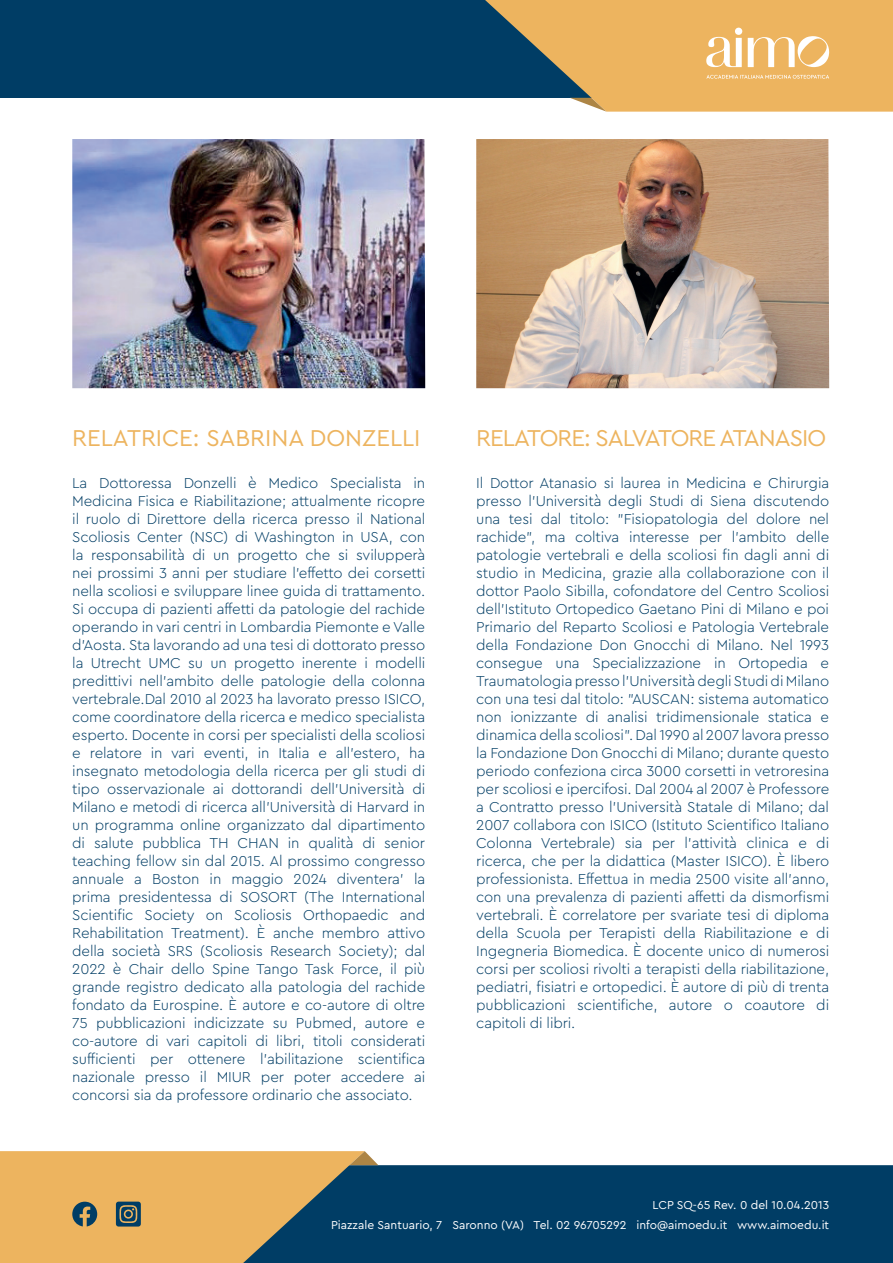
<style>
.page{position:relative;width:893px;height:1263px;background:#fff}
.page>*{position:absolute;margin:0;border:0;box-sizing:border-box;transform-origin:0 0}
.t1{font:24px "Cera Pro";letter-spacing:-.04em;color:#edb45f}
.t2{font:24px "Cera Pro";color:#edb45f}
.t3{font:300 15px/18px "Cera Pro";letter-spacing:-.01em;color:#003d65;text-align:justify}
.t4{font:12px "Cera Pro";color:#fff}
</style>
<div class="page">
<div style="left:0;top:0;width:893px;height:98px;background:#003d65"></div>
<div style="left:378px;top:1165px;width:515px;height:98px;background:#003d65"></div>
<svg style="left:485px;top:0;width:408px;height:112px;fill:#edb45f"></svg>
<svg style="left:706px;top:28px;width:36px;height:39px"></svg>
<svg style="left:748px;top:36px;width:81px;height:31px;background:#f3cd95"></svg>
<svg style="left:706px;top:75px;width:123px;height:4px"></svg>
<svg style="left:570px;top:98px;width:36px;height:14px"></svg>
<svg style="left:0;top:1151px;width:378px;height:112px;background:#bb9b60"></svg>
<img style="left:476px;top:139px;width:353px;height:249px">
<img style="left:72px;top:139px;width:353px;height:249px">
<h1 class="t2" style="left:72px;top:422px;width:350px">RELATRICE: SABRINA DONZELLI</h1>
<h1 class="t1" style="left:476px;top:422px;width:351px">RELATORE: SALVATORE ATANASIO</h1>
<p class="t3" style="left:476px;top:473px;width:354px">Il Dottor Atanasio si laurea in Medicina e Chirurgia presso l'Università degli Studi di Siena discutendo una tesi dal titolo: "Fisiopatologia del dolore nel rachide", ma coltiva interesse per l’ambito delle patologie vertebrali e della scoliosi fin dagli anni di studio in Medicina, grazie alla collaborazione con il dottor Paolo Sibilla, cofondatore del Centro Scoliosi dell’Istituto Ortopedico Gaetano Pini di Milano e poi Primario del Reparto Scoliosi e Patologia Vertebrale della Fondazione Don Gnocchi di Milano. Nel 1993 consegue una Specializzazione in Ortopedia e Traumatologia presso l'Università degli Studi di Milano con una tesi dal titolo: "AUSCAN: sistema automatico non ionizzante di analisi tridimensionale statica e dinamica della scoliosi". Dal 1990 al 2007 lavora presso la Fondazione Don Gnocchi di Milano; durante questo periodo confeziona circa 3000 corsetti in vetroresina per scoliosi e ipercifosi. Dal 2004 al 2007 è Professore a Contratto presso l’Università Statale di Milano; dal 2007 collabora con ISICO (Istituto Scientifico Italiano Colonna Vertebrale) sia per l’attività clinica e di ricerca, che per la didattica (Master ISICO). È libero professionista. Effettua in media 2500 visite all’anno, con una prevalenza di pazienti affetti da dismorfismi vertebrali. È correlatore per svariate tesi di diploma della Scuola per Terapisti della Riabilitazione e di Ingegneria Biomedica. È docente unico di numerosi corsi per scoliosi rivolti a terapisti della riabilitazione, pediatri, fisiatri e ortopedici. È autore di più di trenta pubblicazioni scientifiche, autore o coautore di capitoli di libri.</p>
<p class="t3" style="left:72px;top:473px;width:354px">La Dottoressa Donzelli è Medico Specialista in Medicina Fisica e Riabilitazione; attualmente ricopre il ruolo di Direttore della ricerca presso il National Scoliosis Center (NSC) di Washington in USA, con la responsabilità di un progetto che si svilupperà nei prossimi 3 anni per studiare l’effetto dei corsetti nella scoliosi e sviluppare linee guida di trattamento.<br>Si occupa di pazienti affetti da patologie del rachide operando in vari centri in Lombardia Piemonte e Valle d’Aosta. Sta lavorando ad una tesi di dottorato presso la Utrecht UMC su un progetto inerente i modelli predittivi nell’ambito delle patologie della colonna vertebrale.Dal 2010 al 2023 ha lavorato presso ISICO, come coordinatore della ricerca e medico specialista esperto. Docente in corsi per specialisti della scoliosi e relatore in vari eventi, in Italia e all’estero, ha insegnato metodologia della ricerca per gli studi di tipo osservazionale ai dottorandi dell’Università di Milano e metodi di ricerca all'Università di Harvard in un programma online organizzato dal dipartimento di salute pubblica TH CHAN in qualità di senior teaching fellow sin dal 2015. Al prossimo congresso annuale a Boston in maggio 2024 diventera’ la prima presidentessa di SOSORT (The International Scientific Society on Scoliosis Orthopaedic and Rehabilitation Treatment). È anche membro attivo della società SRS (Scoliosis Research Society); dal 2022 è Chair dello Spine Tango Task Force, il più grande registro dedicato alla patologia del rachide fondato da Eurospine. È autore e co-autore di oltre 75 pubblicazioni indicizzate su Pubmed, autore e co-autore di vari capitoli di libri, titoli considerati sufficienti per ottenere l’abilitazione scientifica nazionale presso il MIUR per poter accedere ai concorsi sia da professore ordinario che associato.</p>
<p class="t4" style="left:652px;top:1197px;width:178px">LCP SQ-65 Rev. 0 del 10.04.2013</p>
<p class="t4" style="left:331px;top:1216px;width:500px">Piazzale Santuario, 7 Saronno (VA) Tel. 02 96705292 info@aimoedu.it www.aimoedu.it</p>
</div>
